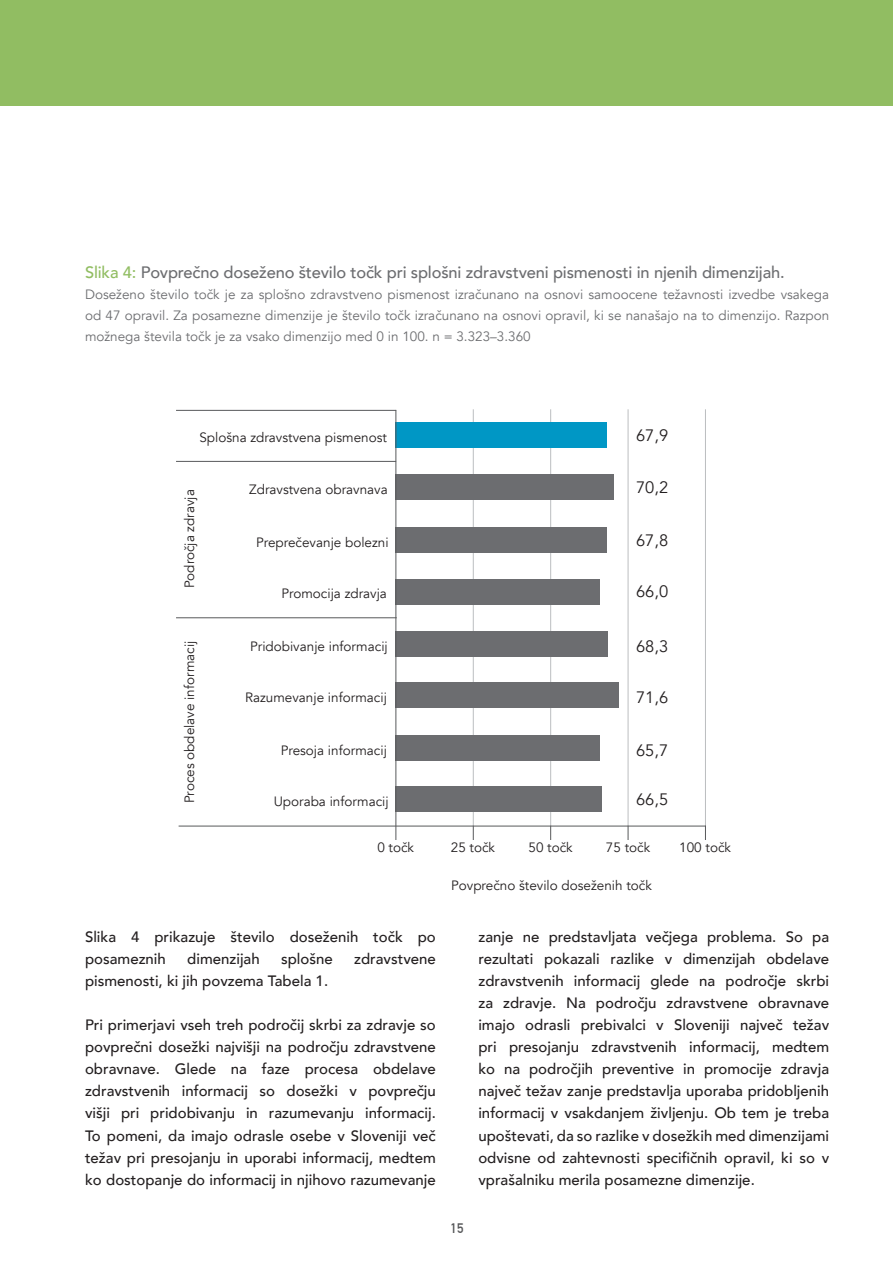
<style>
.page{position:relative;width:893px;height:1263px;background:#fff}
.page>*{position:absolute;margin:0;border:0;box-sizing:border-box;transform-origin:0 0}
.t1{font:500 16.5px "Avenir";letter-spacing:-.01em;color:#6c6d70}
.t2{font:16.5px "Avenir";color:#231f20}
.t3{font:500 15px/22px "Avenir";color:#231f20;text-align:justify}
.Podnapis{font:13.5px/21px "Avenir";color:#6c6d70;text-align:justify}
.t4{font:13.5px "Avenir";color:#231f20}
.t5{font:700 13.5px "DIN Alternate";color:#57585a}
.s1{color:#91bd62}
</style>
<div class="page">
<div style="left:0;top:0;width:893px;height:106px;background:#91bd62"></div>
<hr style="left:550px;top:409px;width:1px;height:417px;background:#bcbec0">
<hr style="left:705px;top:409px;width:1px;height:417px;background:#bcbec0">
<hr style="left:473px;top:409px;width:1px;height:417px;background:#bcbec0">
<hr style="left:628px;top:409px;width:1px;height:417px;background:#bcbec0">
<div style="left:395px;top:787px;width:207px;height:25px;background:#6c6d70"></div>
<div style="left:395px;top:736px;width:205px;height:25px;background:#6c6d70"></div>
<div style="left:395px;top:682px;width:224px;height:26px;background:#6c6d70"></div>
<div style="left:395px;top:631px;width:213px;height:26px;background:#6c6d70"></div>
<div style="left:395px;top:579px;width:205px;height:25px;background:#6c6d70"></div>
<div style="left:395px;top:527px;width:211px;height:26px;background:#6c6d70"></div>
<div style="left:395px;top:474px;width:219px;height:26px;background:#6c6d70"></div>
<div style="left:395px;top:423px;width:212px;height:25px;background:#0097c5"></div>
<hr style="left:395px;top:410px;width:1px;height:430px;background:#58595b">
<svg style="left:550px;top:827px;width:1px;height:13px"></svg>
<svg style="left:705px;top:827px;width:1px;height:13px"></svg>
<svg style="left:473px;top:827px;width:1px;height:13px"></svg>
<svg style="left:628px;top:827px;width:1px;height:13px"></svg>
<hr style="left:179px;top:826px;width:527px;height:1px;background:#58595b">
<hr style="left:176px;top:617px;width:221px;height:1px;background:#58595b">
<hr style="left:176px;top:461px;width:220px;height:1px;background:#58595b">
<hr style="left:176px;top:410px;width:220px;height:1px;background:#58595b">
<p class="t1" style="left:85px;top:258px;width:701px"><span class="s1">Slika 4:</span> Povprečno doseženo število točk pri splošni zdravstveni pismenosti in njenih dimenzijah.</p>
<p class="Podnapis" style="left:85px;top:284px;width:746px">Doseženo število točk je za splošno zdravstveno pismenost izračunano na osnovi samoocene težavnosti izvedbe vsakega od 47 opravil. Za posamezne dimenzije je število točk izračunano na osnovi opravil, ki se nanašajo na to dimenzijo. Razpon možnega števila točk je za vsako dimenzijo med 0 in 100. n = 3.323–3.360</p>
<p class="t4" style="left:199px;top:429px;width:189px">Splošna zdravstvena pismenost</p>
<p class="t4" style="left:249px;top:481px;width:140px">Zdravstvena obravnava</p>
<p class="t4" style="left:181px;top:588px;width:100px;rotate:-90deg">Področja zdravja</p>
<p class="t4" style="left:256px;top:534px;width:134px">Preprečevanje bolezni</p>
<p class="t4" style="left:281px;top:586px;width:107px">Promocija zdravja</p>
<p class="t4" style="left:181px;top:803px;width:164px;rotate:-90deg">Proces obdelave informacij</p>
<p class="t4" style="left:250px;top:638px;width:139px">Pridobivanje informacij</p>
<p class="t4" style="left:245px;top:689px;width:143px">Razumevanje informacij</p>
<p class="t4" style="left:281px;top:742px;width:108px">Presoja informacij</p>
<p class="t4" style="left:274px;top:793px;width:116px">Uporaba informacij</p>
<p class="t2" style="left:636px;top:425px;width:34px">67,9</p>
<p class="t2" style="left:636px;top:478px;width:34px">70,2</p>
<p class="t2" style="left:636px;top:530px;width:34px">67,8</p>
<p class="t2" style="left:636px;top:582px;width:34px">66,0</p>
<p class="t2" style="left:636px;top:637px;width:34px">68,3</p>
<p class="t2" style="left:636px;top:687px;width:34px">71,6</p>
<p class="t2" style="left:636px;top:741px;width:34px">65,7</p>
<p class="t2" style="left:636px;top:790px;width:34px">66,5</p>
<p class="t4" style="left:377px;top:840px;width:38px">0 točk</p>
<p class="t4" style="left:451px;top:840px;width:46px">25 točk</p>
<p class="t4" style="left:528px;top:840px;width:46px">50 točk</p>
<p class="t4" style="left:606px;top:840px;width:46px">75 točk</p>
<p class="t4" style="left:679px;top:840px;width:53px">100 točk</p>
<p class="t3" style="left:85px;top:925px;width:352px">Slika 4 prikazuje število doseženih točk po posameznih</p>
<p class="t3" style="left:187px;top:947px;width:74px">dimenzijah</p>
<p class="t3" style="left:281px;top:947px;width:53px">splošne</p>
<p class="t3" style="left:354px;top:947px;width:83px">zdravstvene</p>
<p class="t3" style="left:85px;top:969px;width:245px">pismenosti, ki jih povzema Tabela 1.</p>
<p class="t3" style="left:85px;top:1013px;width:352px">Pri primerjavi vseh treh področij skrbi za zdravje so povprečni dosežki najvišji na področju zdravstvene obravnave. Glede na faze procesa obdelave zdravstvenih informacij so dosežki v povprečju višji pri pridobivanju in razumevanju informacij.<br>To pomeni, da imajo odrasle osebe v Sloveniji več težav pri presojanju in uporabi informacij, medtem ko dostopanje do informacij in njihovo razumevanje</p>
<p class="t4" style="left:451px;top:877px;width:202px">Povprečno število doseženih točk</p>
<p class="t5" style="left:451px;top:1217px;width:14px">15</p>
<p class="t3" style="left:478px;top:925px;width:352px">zanje ne predstavljata večjega problema. So pa rezultati pokazali razlike v dimenzijah obdelave zdravstvenih informacij glede na področje skrbi za zdravje. Na področju zdravstvene obravnave imajo odrasli prebivalci v Sloveniji največ težav pri presojanju zdravstvenih informacij, medtem ko na področjih preventive in promocije zdravja največ težav zanje predstavlja uporaba pridobljenih informacij v vsakdanjem življenju. Ob tem je treba upoštevati, da so razlike v dosežkih med dimenzijami odvisne od zahtevnosti specifičnih opravil, ki so v vprašalniku merila posamezne dimenzije.</p>
</div>
